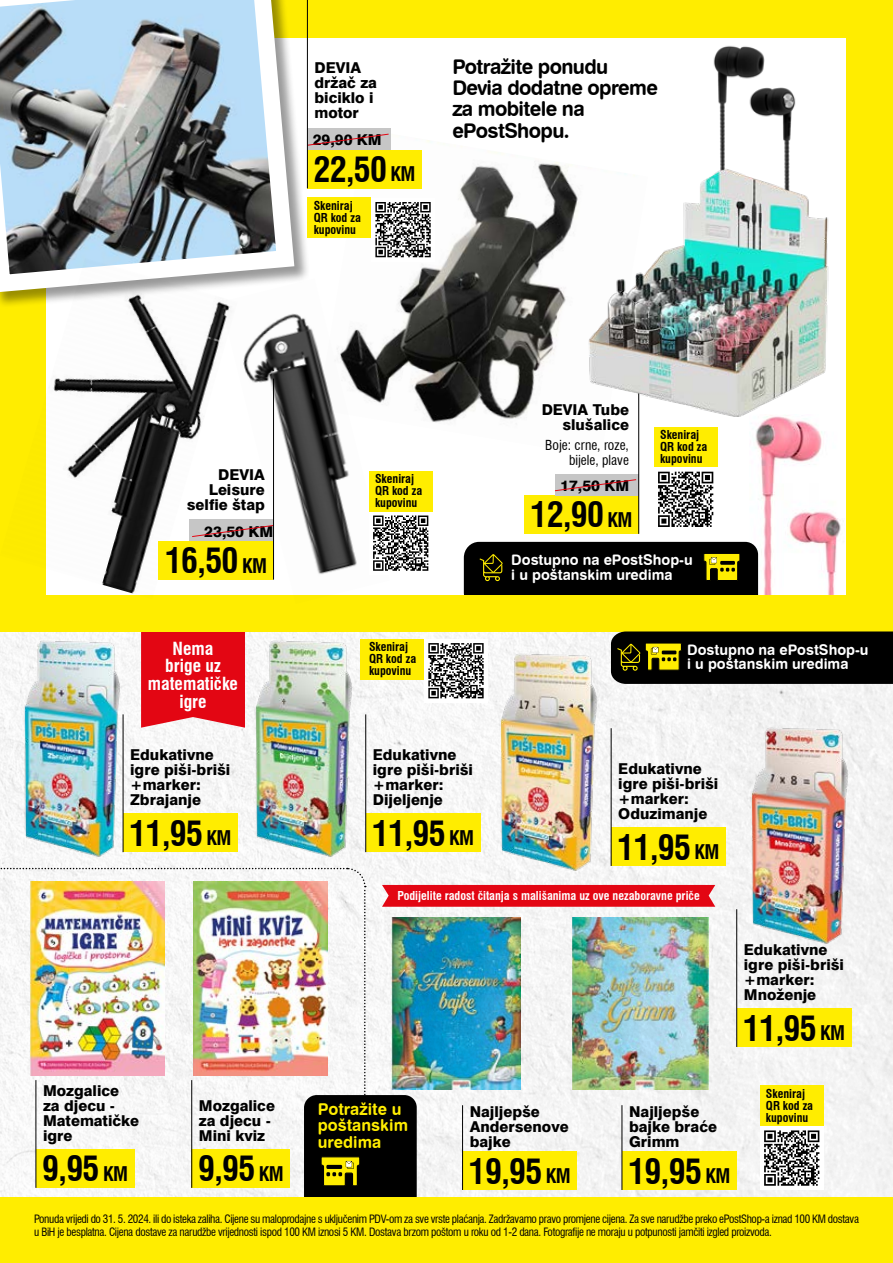
<style>
.page{position:relative;width:893px;height:1263px;background:#fff}
.page>*{position:absolute;margin:0;border:0;box-sizing:border-box;transform-origin:0 0}
.t1{font:700 condensed 33.9px "Swiss 721 BT";letter-spacing:-.02em;color:#000}
.t2{font:20.25px/21.1px "Swiss 721 BT Bold Rounded";letter-spacing:-.03em;color:#000}
.t3{font:700 condensed 17.7px/17.7px "Swiss 721 BT";color:#fff;text-align:center}
.t4{font:16.35px/16.4px "Swiss 721 BT Bold Rounded";color:#ffed00}
.t5{font:800 15px/15px "Swiss 721 BT";color:#000}
.t6{font:14.55px/14.5px "Swiss 721 BT Bold Rounded";color:#fff}
.t7{font:condensed 13.5px/15px "Swiss 721 BT";color:#000;text-align:right}
.t8{font:700 condensed 12px/12px "Swiss 721 BT";color:#000}
.t9{font:700 condensed 12px "Swiss 721 BT";color:#fff}
.t10{font:condensed 11.25px/13.5px "Swiss 721 BT";letter-spacing:-.03em;color:#000}
.s1{font-size:19.8px}
</style>
<div class="page">
<div style="left:0;top:631px;width:893px;height:566px;background:#f5f5f5"></div>
<div style="left:304px;top:1095px;width:113px;height:114px;background:#000;border-radius:13px"></div>
<div style="left:0;top:1197px;width:893px;height:66px;background:#ffed00"></div>
<svg style="left:141px;top:631px;width:104px;height:97px;background:#e41620"></svg>
<div style="left:0;top:0;width:893px;height:631px;background:#ffed00"></div>
<div style="left:47px;top:38px;width:799px;height:556px;background:#fff"></div>
<img style="left:237px;top:313px;width:153px;height:282px">
<img style="left:15px;top:634px;width:116px;height:226px">
<img style="left:246px;top:634px;width:116px;height:226px">
<img style="left:491px;top:648px;width:117px;height:226px">
<img style="left:742px;top:721px;width:117px;height:226px">
<img style="left:392px;top:917px;width:129px;height:172px">
<img style="left:572px;top:918px;width:136px;height:172px">
<div style="left:0;top:0;width:311px;height:309px;background:#000;opacity:.4"></div>
<svg style="left:0;top:0;width:303px;height:302px;background:#97a4a9"></svg>
<img style="left:0;top:258px;width:237px;height:337px">
<div style="left:123px;top:813px;width:115px;height:39px;background:#ffed00"></div>
<hr style="left:123px;top:714px;width:1px;height:138px;background:#000">
<div style="left:366px;top:813px;width:114px;height:39px;background:#ffed00"></div>
<hr style="left:365px;top:714px;width:1px;height:138px;background:#000">
<div style="left:611px;top:827px;width:115px;height:39px;background:#ffed00"></div>
<hr style="left:611px;top:728px;width:1px;height:138px;background:#000">
<div style="left:737px;top:1008px;width:114px;height:39px;background:#ffed00"></div>
<hr style="left:736px;top:909px;width:1px;height:138px;background:#000">
<div style="left:463px;top:1151px;width:114px;height:39px;background:#ffed00"></div>
<hr style="left:462px;top:1105px;width:1px;height:85px;background:#000">
<div style="left:622px;top:1151px;width:115px;height:39px;background:#ffed00"></div>
<hr style="left:622px;top:1105px;width:1px;height:85px;background:#000">
<div style="left:760px;top:1126px;width:64px;height:64px;background:#fff"></div>
<div style="left:760px;top:1086px;width:63px;height:40px;background:#ffed00"></div>
<svg style="left:764px;top:1130px;width:55px;height:56px"></svg>
<svg style="left:611px;top:631px;width:282px;height:53px;background:#111002"></svg>
<img style="left:0;top:867px;width:366px;height:330px">
<div style="left:361px;top:639px;width:63px;height:40px;background:#ffed00"></div>
<div style="left:424px;top:639px;width:64px;height:64px;background:#fff"></div>
<svg style="left:428px;top:643px;width:56px;height:55px"></svg>
<div style="left:382px;top:885px;width:333px;height:22px;background:#e30613"></div>
<img style="left:318px;top:140px;width:322px;height:317px">
<div style="left:524px;top:495px;width:115px;height:39px;background:#ffed00"></div>
<div style="left:555px;top:474px;width:84px;height:21px;background:#c6c6c6"></div>
<svg style="left:555px;top:479px;width:82px;height:13px"></svg>
<div style="left:654px;top:427px;width:64px;height:40px;background:#ffed00"></div>
<svg style="left:658px;top:472px;width:55px;height:55px"></svg>
<svg style="left:464px;top:542px;width:285px;height:52px;background:#0d0c01"></svg>
<hr style="left:638px;top:333px;width:1px;height:201px;background:#000">
<div style="left:159px;top:541px;width:114px;height:39px;background:#ffed00"></div>
<div style="left:189px;top:520px;width:84px;height:21px;background:#c6c6c6"></div>
<svg style="left:192px;top:525px;width:81px;height:12px"></svg>
<hr style="left:273px;top:379px;width:1px;height:201px;background:#000">
<img style="left:713px;top:46px;width:83px;height:104px">
<img style="left:572px;top:150px;width:257px;height:266px">
<div style="left:369px;top:511px;width:64px;height:64px;background:#fff"></div>
<div style="left:369px;top:471px;width:63px;height:40px;background:#ffed00"></div>
<svg style="left:373px;top:515px;width:55px;height:56px"></svg>
<div style="left:307px;top:150px;width:115px;height:38px;background:#ffed00"></div>
<div style="left:307px;top:128px;width:84px;height:22px;background:#c6c6c6"></div>
<svg style="left:308px;top:133px;width:81px;height:13px"></svg>
<hr style="left:307px;top:0;width:1px;height:188px;background:#000">
<div style="left:371px;top:198px;width:64px;height:63px;background:#fff"></div>
<div style="left:308px;top:198px;width:63px;height:40px;background:#ffed00"></div>
<svg style="left:375px;top:202px;width:56px;height:55px"></svg>
<img style="left:749px;top:414px;width:92px;height:180px">
<p class="t5" style="left:315px;top:60px;width:64px">DEVIA držač za biciklo i motor</p>
<h1 class="t1" style="left:314px;top:149px;width:103px">22,50 <span class="s1">KM</span></h1>
<p class="t5" style="left:313px;top:132px;width:71px">29,90 KM</p>
<p class="t8" style="left:314px;top:200px;width:49px">Skeniraj<br>QR kod za kupovinu</p>
<h2 class="t2" style="left:452px;top:56px;width:207px">Potražite ponudu<br>Devia dodatne opreme za mobitele na ePostShopu.</h2>
<p class="t5" style="left:187px;top:467px;width:80px;text-align:right">DEVIA<br>Leisure selfie štap</p>
<h1 class="t1" style="left:165px;top:541px;width:103px">16,50 <span class="s1">KM</span></h1>
<p class="t5" style="left:204px;top:524px;width:71px">23,50 KM</p>
<p class="t3" style="left:148px;top:639px;width:92px">Nema<br>brige uz matematičke igre</p>
<p class="t5" style="left:130px;top:747px;width:102px">Edukativne igre piši-briši +marker:<br>Zbrajanje</p>
<h1 class="t1" style="left:129px;top:813px;width:103px">11,95 <span class="s1">KM</span></h1>
<p class="t5" style="left:43px;top:1083px;width:98px">Mozgalice za djecu -<br>Matematičke igre</p>
<h1 class="t1" style="left:42px;top:1149px;width:87px">9,95 <span class="s1">KM</span></h1>
<p class="t5" style="left:199px;top:1098px;width:78px">Mozgalice za djecu -<br>Mini kviz</p>
<h1 class="t1" style="left:198px;top:1149px;width:87px">9,95 <span class="s1">KM</span></h1>
<p class="t8" style="left:375px;top:473px;width:49px">Skeniraj<br>QR kod za kupovinu</p>
<p class="t8" style="left:369px;top:641px;width:49px">Skeniraj<br>QR kod za kupovinu</p>
<p class="t5" style="left:373px;top:747px;width:102px">Edukativne igre piši-briši +marker:<br>Dijeljenje</p>
<h1 class="t1" style="left:372px;top:813px;width:103px">11,95 <span class="s1">KM</span></h1>
<p class="t5" style="left:542px;top:402px;width:89px;text-align:right">DEVIA Tube slušalice</p>
<p class="t7" style="left:545px;top:437px;width:85px">Boje: crne, roze, bijele, plave</p>
<h1 class="t1" style="left:531px;top:495px;width:103px">12,90 <span class="s1">KM</span></h1>
<p class="t5" style="left:560px;top:478px;width:71px">17,50 KM</p>
<p class="t8" style="left:660px;top:429px;width:49px">Skeniraj<br>QR kod za kupovinu</p>
<p class="t6" style="left:511px;top:552px;width:183px">Dostupno na ePostShop-u i u poštanskim uredima</p>
<p class="t6" style="left:687px;top:642px;width:183px">Dostupno na ePostShop-u i u poštanskim uredima</p>
<p class="t5" style="left:618px;top:761px;width:102px">Edukativne igre piši-briši +marker:<br>Oduzimanje</p>
<h1 class="t1" style="left:617px;top:827px;width:103px">11,95 <span class="s1">KM</span></h1>
<p class="t9" style="left:397px;top:889px;width:304px">Podijelite radost čitanja s mališanima uz ove nezaboravne priče</p>
<p class="t5" style="left:744px;top:942px;width:102px">Edukativne igre piši-briši +marker:<br>Množenje</p>
<h1 class="t1" style="left:743px;top:1008px;width:103px">11,95 <span class="s1">KM</span></h1>
<p class="t4" style="left:318px;top:1101px;width:92px">Potražite u poštanskim uredima</p>
<p class="t5" style="left:470px;top:1103px;width:100px">Najljepše<br>Andersenove bajke</p>
<h1 class="t1" style="left:469px;top:1151px;width:103px">19,95 <span class="s1">KM</span></h1>
<p class="t5" style="left:629px;top:1103px;width:89px">Najljepše bajke braće<br>Grimm</p>
<h1 class="t1" style="left:628px;top:1151px;width:103px">19,95 <span class="s1">KM</span></h1>
<p class="t8" style="left:766px;top:1087px;width:49px">Skeniraj<br>QR kod za kupovinu</p>
<p class="t10" style="left:34px;top:1212px;width:826px">Ponuda vrijedi do 31. 5. 2024. ili do isteka zaliha. Cijene su maloprodajne s uključenim PDV-om za sve vrste plaćanja. Zadržavamo pravo promjene cijena. Za sve narudžbe preko ePostShop-a iznad 100 KM dostava u BiH je besplatna. Cijena dostave za narudžbe vrijednosti ispod 100 KM iznosi 5 KM. Dostava brzom poštom u roku od 1-2 dana. Fotografije ne moraju u potpunosti jamčiti izgled proizvoda.</p>
</div>
